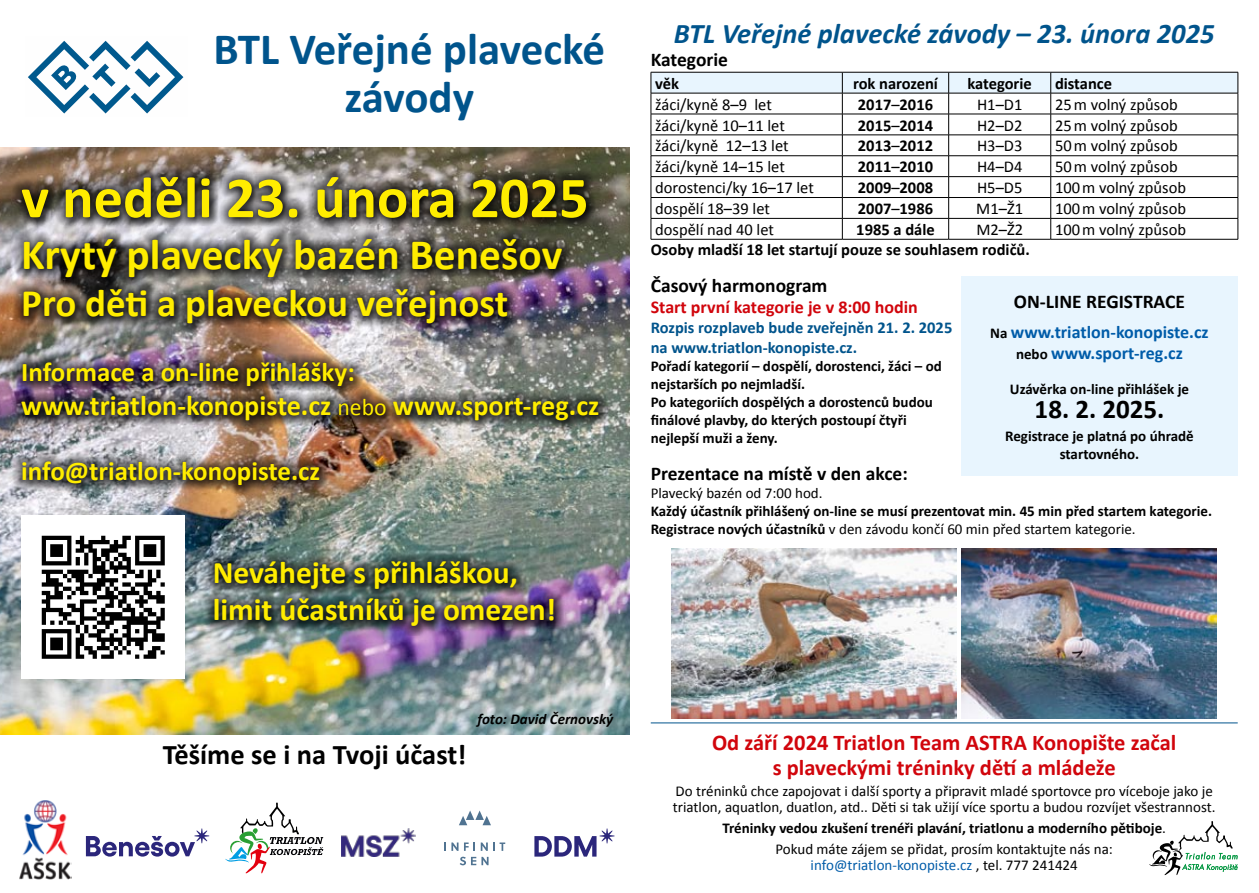
<style>
.page{position:relative;width:1259px;height:893px;background:#fff}
.page>*{position:absolute;margin:0;border:0;box-sizing:border-box;transform-origin:0 0}
.t1{font:700 58.5px "Calibri";color:#ffed00}
.t2{font:700 45px/48px "Calibri";color:#00548c;text-align:center}
.t3{font:700 43.5px "Calibri";color:#ffed00}
.t4{font:700 39px "Calibri";color:#ffed00}
.t5{font:700 31.5px/37.8px "Calibri";color:#ffed00}
.t6{font:700 28.5px "Calibri";color:#ffed00}
.t7{font:italic 700 28.5px "Calibri";color:#00548c}
.t8{font:700 28.5px "Calibri";color:#000}
.t9{font:700 27px "Calibri";color:#ffed00}
.t10{font:700 27px "Calibri";color:#000}
.t11{font:700 22.5px/24.8px "Calibri";color:#d1050c;text-align:center}
.t12{font:700 19.5px "Calibri";color:#000}
.t13{font:700 18px/21.6px "Calibri";color:#005ca9;text-align:center}
.t14{font:700 18px "Calibri";color:#d1050c}
.t15{font:16.5px "Calibri";color:#000}
.t16{font:700 16.5px "Calibri";color:#000}
.t17{font:700 16.5px/19.8px "Calibri";color:#00548c}
.t18{font:700 15px/18px "Calibri";color:#000;text-align:center}
.t19{font:15px/16.5px "Calibri";color:#000}
.t20{font:15px "Calibri";color:#005ca9}
.t21{font:italic 700 15px "Calibri";color:#000}
.s1{font-weight:400;font-size:24px}
.s2{font-weight:400}
.s3{font-size:15px;color:#000}
.s4{color:#000}
</style>
<div class="page">
<img style="left:0;top:148px;width:629px;height:587px">
<img style="left:10px;top:166px;width:598px;height:469px">
<svg style="left:534px;top:828px;width:80px;height:29px"></svg>
<svg style="left:86px;top:828px;width:123px;height:29px"></svg>
<img style="left:19px;top:800px;width:53px;height:80px">
<img style="left:342px;top:828px;width:73px;height:29px">
<img style="left:21px;top:515px;width:164px;height:164px">
<svg style="left:225px;top:803px;width:98px;height:71px"></svg>
<svg style="left:28px;top:41px;width:155px;height:72px"></svg>
<svg style="left:444px;top:842px;width:14px;height:9px"></svg>
<svg style="left:464px;top:842px;width:11px;height:9px"></svg>
<svg style="left:481px;top:842px;width:24px;height:9px"></svg>
<svg style="left:460px;top:857px;width:28px;height:8px"></svg>
<svg style="left:459px;top:810px;width:32px;height:15px"></svg>
<svg style="left:1149px;top:821px;width:88px;height:54px"></svg>
<hr style="left:651px;top:239px;width:191px;height:1px;background:#000">
<hr style="left:842px;top:239px;width:106px;height:1px;background:#000">
<hr style="left:948px;top:239px;width:102px;height:1px;background:#000">
<hr style="left:1050px;top:239px;width:188px;height:1px;background:#000">
<svg style="left:650px;top:72px;width:588px;height:167px"></svg>
<hr style="left:651px;top:93px;width:191px;height:1px;background:#000">
<hr style="left:842px;top:93px;width:106px;height:1px;background:#000">
<hr style="left:948px;top:93px;width:102px;height:1px;background:#000">
<hr style="left:1050px;top:93px;width:188px;height:1px;background:#000">
<div style="left:961px;top:276px;width:276px;height:199px;background:#e8f5fe"></div>
<img style="left:961px;top:549px;width:255px;height:170px">
<img style="left:672px;top:549px;width:284px;height:170px">
<hr style="left:651px;top:722px;width:586px;height:1px;background:#00548c">
<h2 class="t2" style="left:214px;top:22px;width:393px">BTL Veřejné plavecké závody</h2>
<h1 class="t1" style="left:21px;top:161px;width:569px">v neděli 23. února 2025</h1>
<h3 class="t3" style="left:21px;top:228px;width:542px">Krytý plavecký bazén Benešov</h3>
<h3 class="t4" style="left:21px;top:279px;width:488px">Pro děti a plaveckou veřejnost</h3>
<h3 class="t9" style="left:21px;top:355px;width:335px">Informace a on-line přihlášky:</h3>
<h3 class="t6" style="left:21px;top:388px;width:579px">www.triatlon-konopiste.cz <span class="s1">nebo</span> www.sport-reg.cz</h3>
<h3 class="t9" style="left:21px;top:454px;width:300px">info@triatlon-konopiste.cz</h3>
<h3 class="t5" style="left:213px;top:552px;width:345px">Neváhejte s přihláškou, limit účastníků je omezen!</h3>
<h3 class="t8" style="left:163px;top:737px;width:305px">Těšíme se i na Tvoji účast!</h3>
<p class="t21" style="left:477px;top:709px;width:137px">foto: David Černovský</p>
<h3 class="t7" style="left:674px;top:16px;width:542px">BTL Veřejné plavecké závody – 23. února 2025</h3>
<h3 class="t12" style="left:651px;top:47px;width:79px">Kategorie</h3>
<p class="t16" style="left:655px;top:73px;width:25px">věk</p>
<p class="t16" style="left:853px;top:73px;width:87px">rok narození</p>
<p class="t16" style="left:967px;top:73px;width:66px">kategorie</p>
<p class="t16" style="left:1055px;top:73px;width:59px">distance</p>
<p class="t15" style="left:655px;top:94px;width:118px">žáci/kyně 8–9 let</p>
<p class="t16" style="left:858px;top:94px;width:77px">2017<span class="s2">–</span>2016</p>
<p class="t15" style="left:977px;top:94px;width:47px">H1–D1</p>
<p class="t15" style="left:1055px;top:94px;width:124px">25 m volný způsob</p>
<p class="t15" style="left:655px;top:115px;width:131px">žáci/kyně 10–11 let</p>
<p class="t16" style="left:858px;top:115px;width:77px">2015<span class="s2">–</span>2014</p>
<p class="t15" style="left:977px;top:115px;width:47px">H2–D2</p>
<p class="t15" style="left:1055px;top:115px;width:124px">25 m volný způsob</p>
<p class="t15" style="left:655px;top:136px;width:135px">žáci/kyně 12–13 let</p>
<p class="t16" style="left:858px;top:136px;width:77px">2013<span class="s2">–</span>2012</p>
<p class="t15" style="left:977px;top:136px;width:47px">H3–D3</p>
<p class="t15" style="left:1055px;top:136px;width:124px">50 m volný způsob</p>
<p class="t15" style="left:655px;top:157px;width:131px">žáci/kyně 14–15 let</p>
<p class="t16" style="left:858px;top:157px;width:77px">2011<span class="s2">–</span>2010</p>
<p class="t15" style="left:977px;top:157px;width:47px">H4–D4</p>
<p class="t15" style="left:1055px;top:157px;width:124px">50 m volný způsob</p>
<p class="t15" style="left:655px;top:178px;width:160px">dorostenci/ky 16–17 let</p>
<p class="t16" style="left:858px;top:178px;width:77px">2009<span class="s2">–</span>2008</p>
<p class="t15" style="left:977px;top:178px;width:47px">H5–D5</p>
<p class="t15" style="left:1055px;top:178px;width:133px">100 m volný způsob</p>
<p class="t15" style="left:655px;top:198px;width:116px">dospělí 18–39 let</p>
<p class="t16" style="left:858px;top:198px;width:77px">2007<span class="s2">–</span>1986</p>
<p class="t15" style="left:976px;top:198px;width:48px">M1–Ž1</p>
<p class="t15" style="left:1055px;top:198px;width:133px">100 m volný způsob</p>
<p class="t15" style="left:655px;top:219px;width:120px">dospělí nad 40 let</p>
<p class="t16" style="left:856px;top:219px;width:80px">1985 a dále</p>
<p class="t15" style="left:976px;top:219px;width:48px">M2–Ž2</p>
<p class="t15" style="left:1055px;top:219px;width:133px">100 m volný způsob</p>
<p class="t16" style="left:651px;top:239px;width:380px">Osoby mladší 18 let startují pouze se souhlasem rodičů.</p>
<h3 class="t12" style="left:1014px;top:289px;width:173px">ON-LINE REGISTRACE</h3>
<p class="t13" style="left:990px;top:320px;width:220px"><span class="s3">Na</span> www.triatlon-konopiste.cz <span class="s3">nebo</span> www.sport-reg.cz</p>
<p class="t18" style="left:1010px;top:380px;width:181px">Uzávěrka on-line přihlášek je</p>
<h3 class="t10" style="left:1034px;top:393px;width:131px">18. 2. 2025.</h3>
<p class="t18" style="left:1005px;top:426px;width:190px">Registrace je platná po úhradě startovného.</p>
<h3 class="t12" style="left:651px;top:273px;width:178px">Časový harmonogram</h3>
<p class="t14" style="left:651px;top:296px;width:269px">Start první kategorie je v 8:00 hodin</p>
<p class="t17" style="left:651px;top:317px;width:303px">Rozpis rozplaveb bude zveřejněn 21. 2. 2025 na www.triatlon-konopiste.cz.</p>
<p class="t18" style="left:651px;top:356px;width:292px;text-align:left">Pořadí kategorií – dospělí, dorostenci, žáci – od nejstarších po nejmladší.<br>Po kategoriích dospělých a dorostenců budou finálové plavby, do kterých postoupí čtyři nejlepší muži a ženy.</p>
<h3 class="t12" style="left:651px;top:461px;width:258px">Prezentace na místě v den akce:</h3>
<p class="t19" style="left:651px;top:484px;width:173px">Plavecký bazén od 7:00 hod.</p>
<p class="t18" style="left:651px;top:501px;width:563px;text-align:left">Každý účastník přihlášený on-line se musí prezentovat min. 45 min před startem kategorie.<br>Registrace nových účastníků <span class="s2">v den závodu končí 60 min před startem kategorie.</span></p>
<h3 class="t11" style="left:712px;top:729px;width:466px">Od září 2024 Triatlon Team ASTRA Konopište začal s plaveckými tréninky dětí a mládeže</h3>
<p class="t19" style="left:673px;top:782px;width:544px">Do tréninků chce zapojovat i další sporty a připravit mladé sportovce pro víceboje jako je triatlon, aquatlon, duatlon, atd.. Děti si tak užijí více sportu a budou rozvíjet všestrannost.</p>
<p class="t18" style="left:722px;top:817px;width:445px;line-height:20.7px">Tréninky vedou zkušení trenéři plavání, triatlonu a moderního pětiboje<span class="s2">.<br>Pokud máte zájem se přidat, prosím kontaktujte nás na:</span></p>
<p class="t20" style="left:810px;top:856px;width:269px">info@triatlon-konopiste.cz <span class="s4">, tel. 777 241424</span></p>
</div>
